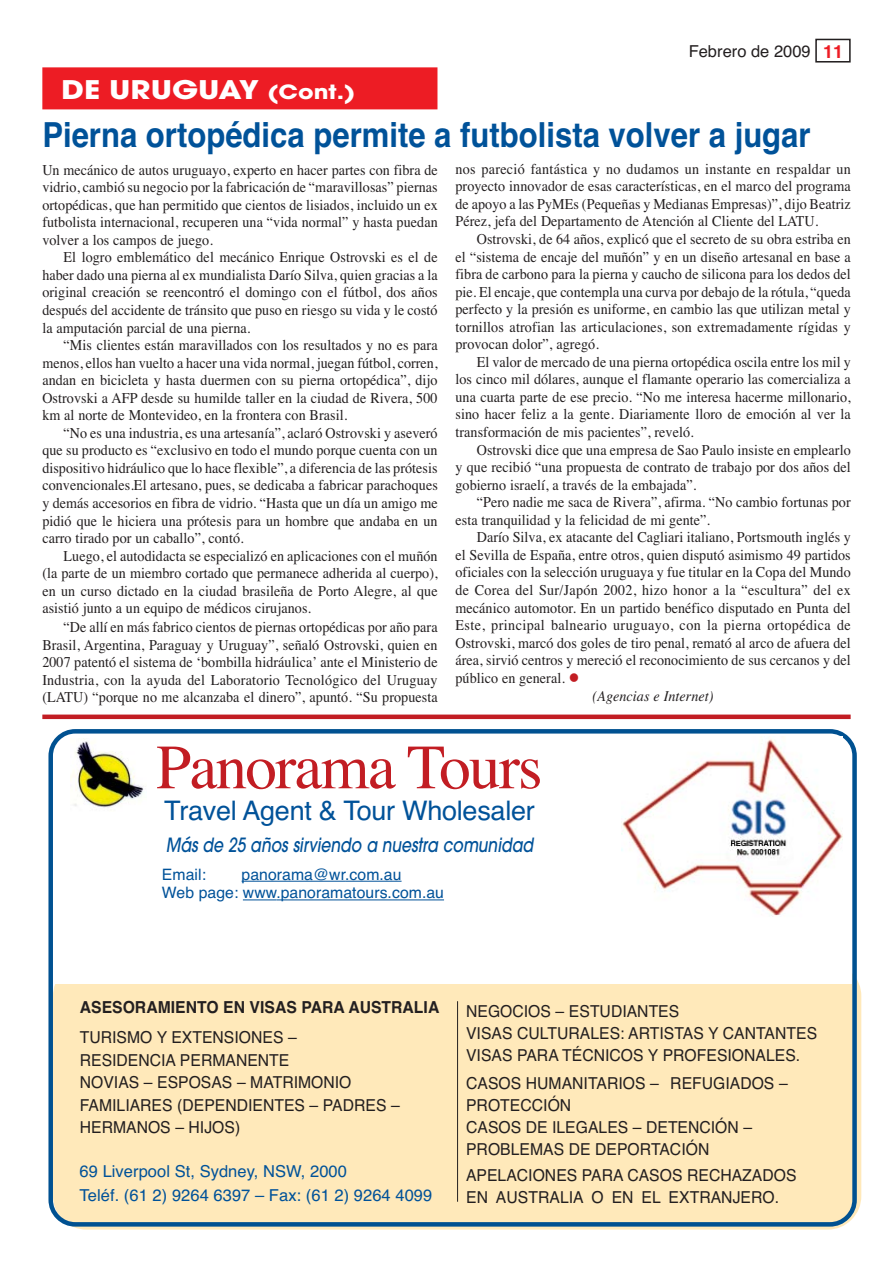
<style>
.page{position:relative;width:893px;height:1263px;background:#fff}
.page>*{position:absolute;margin:0;border:0;box-sizing:border-box;transform-origin:0 0}
.t1{font:63px "Times";letter-spacing:-.03em;color:#c21d23}
.t2{font:700 34.5px "Helvetica";color:#005299;scale:.9 1}
.t3{font:27px "Helvetica";letter-spacing:-.01em;color:#005299}
.t4{font:700 25.5px "Avant Garde";color:#fff;scale:1.2 1}
.t5{font:italic 500 19.5px "Avant Garde";color:#005299;scale:.8 1}
.t6{font:16.5px/21.9px "Helvetica";letter-spacing:.005em;color:#231f20;scale:.95 1}
.t7{font:16.5px/24px "Helvetica";letter-spacing:.005em;color:#005299}
.t8{font:700 16.5px "Helvetica";letter-spacing:.005em;color:#231f20;scale:.95 1}
.t9{font:16.5px "Helvetica";letter-spacing:.005em;color:#231f20}
.t10{font:15.75px/18.8px "Helvetica";letter-spacing:.005em;color:#005299}
.t11{font:15px/17.5px "Times";letter-spacing:.005em;color:#231f20;text-align:justify;scale:.94 1}
.t12{font:italic 15px "Times";letter-spacing:.005em;color:#231f20;scale:.94 1}
.s1{font-size:19.5px}
.s2{font-weight:700;font-size:18px;color:#ed1c24}
</style>
<div class="page">
<div style="left:815px;top:39px;width:35px;height:24px;border:2px solid #231f20"></div>
<div style="left:42px;top:67px;width:395px;height:42px;background:#ed1c24"></div>
<hr style="left:42px;top:715px;width:808px;height:4px;background:#c21d23">
<svg style="left:48px;top:729px;width:811px;height:500px"></svg>
<img style="left:70px;top:739px;width:77px;height:72px">
<hr style="left:242px;top:881px;width:103px;height:1px;background:#005299">
<hr style="left:345px;top:881px;width:56px;height:1px;background:#005299">
<hr style="left:243px;top:900px;width:33px;height:1px;background:#005299">
<hr style="left:276px;top:900px;width:168px;height:1px;background:#005299">
<hr style="left:457px;top:1001px;width:1px;height:201px;background:#231f20">
<img style="left:621px;top:737px;width:221px;height:181px">
<h3 class="t4" style="left:62px;top:80px;width:246px">DE URUGUAY <span class="s1">(Cont.)</span></h3>
<p class="t9" style="left:688px;top:45px;width:156px">Febrero de 2009 <span class="s2">11</span></p>
<h2 class="t2" style="left:42px;top:123px;width:855px">Pierna ortopédica permite a futbolista volver a jugar</h2>
<p class="t11" style="left:42px;top:162px;width:422px">Un mecánico de autos uruguayo, experto en hacer partes con fibra de vidrio, cambió su negocio por la fabricación de “maravillosas” piernas ortopédicas, que han permitido que cientos de lisiados, incluido un ex futbolista internacional, recuperen una “vida normal” y hasta puedan volver a los campos de juego.</p>
<p class="t11" style="left:42px;top:250px;width:422px;text-indent:21px">El logro emblemático del mecánico Enrique Ostrovski es el de haber dado una pierna al ex mundialista Darío Silva, quien gracias a la original creación se reencontró el domingo con el fútbol, dos años después del accidente de tránsito que puso en riesgo su vida y le costó la amputación parcial de una pierna.</p>
<p class="t11" style="left:42px;top:338px;width:422px;text-indent:21px">“Mis clientes están maravillados con los resultados y no es para menos, ellos han vuelto a hacer una vida normal, juegan fútbol, corren, andan en bicicleta y hasta duermen con su pierna ortopédica”, dijo Ostrovski a AFP desde su humilde taller en la ciudad de Rivera, 500 km al norte de Montevideo, en la frontera con Brasil.</p>
<p class="t11" style="left:42px;top:425px;width:422px;text-indent:21px">“No es una industria, es una artesanía”, aclaró Ostrovski y aseveró que su producto es “exclusivo en todo el mundo porque cuenta con un dispositivo hidráulico que lo hace flexible”, a diferencia de las prótesis convencionales.El artesano, pues, se dedicaba a fabricar parachoques y demás accesorios en fibra de vidrio. “Hasta que un día un amigo me pidió que le hiciera una prótesis para un hombre que andaba en un carro tirado por un caballo”, contó.</p>
<p class="t11" style="left:42px;top:548px;width:422px;text-indent:21px">Luego, el autodidacta se especializó en aplicaciones con el muñón (la parte de un miembro cortado que permanece adherida al cuerpo), en un curso dictado en la ciudad brasileña de Porto Alegre, al que asistió junto a un equipo de médicos cirujanos.</p>
<p class="t11" style="left:42px;top:620px;width:422px;text-indent:21px">“De allí en más fabrico cientos de piernas ortopédicas por año para Brasil, Argentina, Paraguay y Uruguay”, señaló Ostrovski, quien en 2007 patentó el sistema de ‘bombilla hidráulica’ ante el Ministerio de Industria, con la ayuda del Laboratorio Tecnológico del Uruguay (LATU) “porque no me alcanzaba el dinero”, apuntó. “Su propuesta</p>
<p class="t11" style="left:455px;top:161px;width:422px">nos pareció fantástica y no dudamos un instante en respaldar un proyecto innovador de esas características, en el marco del programa de apoyo a las PyMEs (Pequeñas y Medianas Empresas)”, dijo Beatriz Pérez, jefa del Departamento de Atención al Cliente del LATU.</p>
<p class="t11" style="left:455px;top:232px;width:422px;text-indent:21px">Ostrovski, de 64 años, explicó que el secreto de su obra estriba en el “sistema de encaje del muñón” y en un diseño artesanal en base a fibra de carbono para la pierna y caucho de silicona para los dedos del pie. El encaje, que contempla una curva por debajo de la rótula, “queda perfecto y la presión es uniforme, en cambio las que utilizan metal y tornillos atrofian las articulaciones, son extremadamente rígidas y provocan dolor”, agregó.</p>
<p class="t11" style="left:455px;top:354px;width:422px;text-indent:21px">El valor de mercado de una pierna ortopédica oscila entre los mil y los cinco mil dólares, aunque el flamante operario las comercializa a una cuarta parte de ese precio. “No me interesa hacerme millonario, sino hacer feliz a la gente. Diariamente lloro de emoción al ver la transformación de mis pacientes”, reveló.</p>
<p class="t11" style="left:455px;top:442px;width:422px;text-indent:21px">Ostrovski dice que una empresa de Sao Paulo insiste en emplearlo y que recibió “una propuesta de contrato de trabajo por dos años del gobierno israelí, a través de la embajada”.</p>
<p class="t11" style="left:455px;top:495px;width:422px;text-indent:21px">“Pero nadie me saca de Rivera”, afirma. “No cambio fortunas por esta tranquilidad y la felicidad de mi gente”.</p>
<p class="t11" style="left:455px;top:530px;width:422px;text-indent:21px">Darío Silva, ex atacante del Cagliari italiano, Portsmouth inglés y el Sevilla de España, entre otros, quien disputó asimismo 49 partidos oficiales con la selección uruguaya y fue titular en la Copa del Mundo de Corea del Sur/Japón 2002, hizo honor a la “escultura” del ex mecánico automotor. En un partido benéfico disputado en Punta del Este, principal balneario uruguayo, con la pierna ortopédica de Ostrovski, marcó dos goles de tiro penal, remató al arco de afuera del área, sirvió centros y mereció el reconocimiento de sus cercanos y del público en general.</p>
<p class="t12" style="left:592px;top:690px;width:130px">(Agencias e Internet)</p>
<h1 class="t1" style="left:156px;top:744px;width:388px">Panorama Tours</h1>
<h3 class="t3" style="left:164px;top:800px;width:372px">Travel Agent &amp; Tour Wholesaler</h3>
<h3 class="t5" style="left:166px;top:838px;width:464px">Más de 25 años sirviendo a nuestra comunidad</h3>
<p class="t10" style="left:162px;top:866px;width:46px">Email:</p>
<p class="t10" style="left:162px;top:866px;width:283px;text-indent:80px">panorama@wr.com.au<br>Web page: www.panoramatours.com.au</p>
<p class="t8" style="left:80px;top:1001px;width:380px">ASESORAMIENTO EN VISAS PARA AUSTRALIA</p>
<p class="t6" style="left:80px;top:1028px;width:338px;line-height:22.5px">TURISMO Y EXTENSIONES –<br>RESIDENCIA PERMANENTE<br>NOVIAS – ESPOSAS – MATRIMONIO<br>FAMILIARES (DEPENDIENTES – PADRES –<br>HERMANOS – HIJOS)</p>
<p class="t7" style="left:80px;top:1161px;width:354px">69 Liverpool St, Sydney, NSW, 2000<br>Teléf. (61 2) 9264 6397 – Fax: (61 2) 9264 4099</p>
<p class="t6" style="left:466px;top:1002px;width:371px">NEGOCIOS – ESTUDIANTES<br>VISAS CULTURALES: ARTISTAS Y CANTANTES<br>VISAS PARA TÉCNICOS Y PROFESIONALES.</p>
<p class="t6" style="left:466px;top:1074px;width:340px">CASOS HUMANITARIOS – REFUGIADOS –<br>PROTECCIÓN<br>CASOS DE ILEGALES – DETENCIÓN –<br>PROBLEMAS DE DEPORTACIÓN</p>
<p class="t6" style="left:466px;top:1166px;width:349px">APELACIONES PARA CASOS RECHAZADOS<br>EN AUSTRALIA O EN EL EXTRANJERO.</p>
</div>
